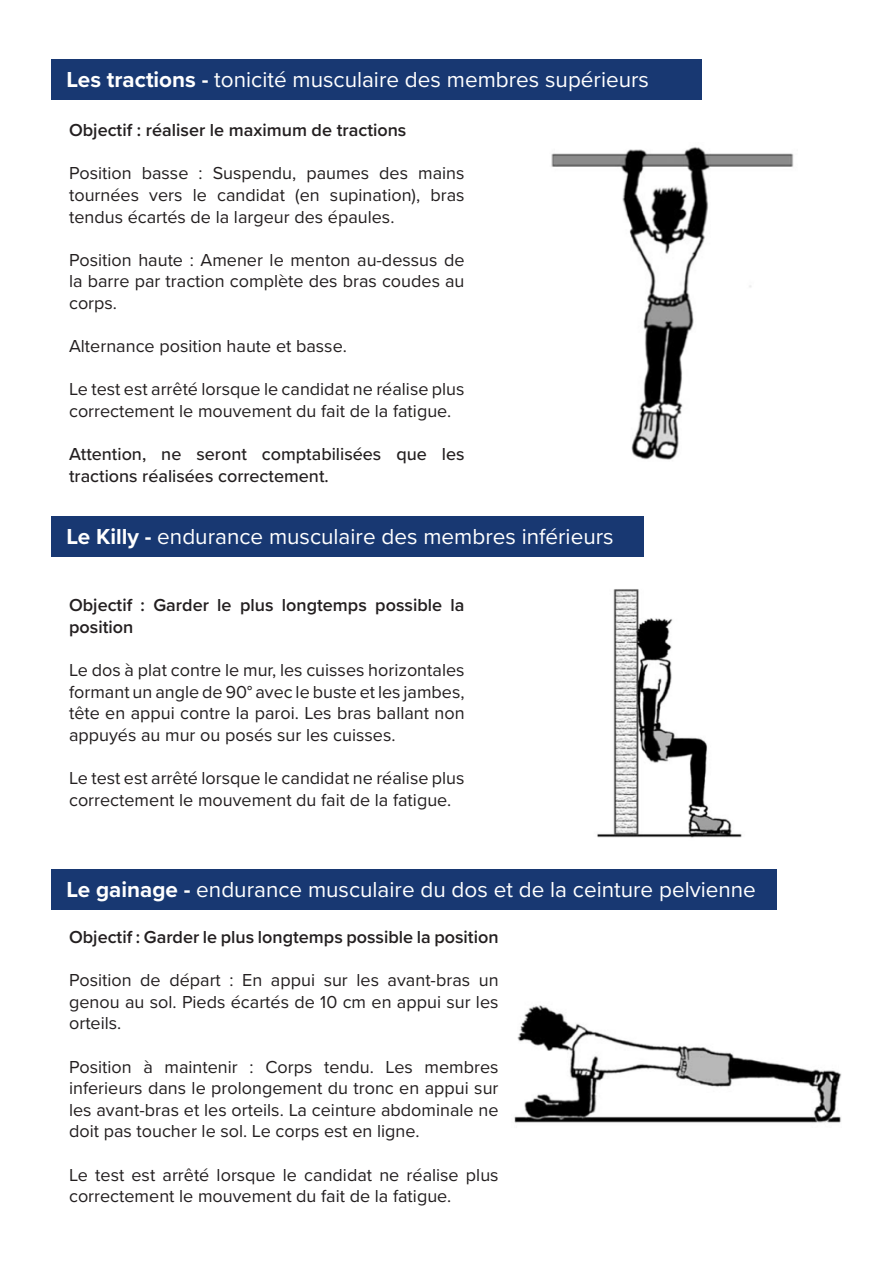
<style>
.page{position:relative;width:893px;height:1263px;background:#fff}
.page>*{position:absolute;margin:0;border:0;box-sizing:border-box;transform-origin:0 0}
.t1{font:22.5px "Proxima Nova";color:#fff}
.t2{font:18px/21.6px "Proxima Nova";color:#231f20;text-align:justify}
.t3{font:600 18px/21.6px "Proxima Nova";color:#231f20}
.t4{font:500 18px/21.6px "Proxima Nova";color:#231f20}
.s1{font-weight:700}
</style>
<div class="page">
<div style="left:51px;top:60px;width:651px;height:40px;background:#183872"></div>
<img style="left:551px;top:147px;width:243px;height:313px">
<div style="left:51px;top:516px;width:592px;height:41px;background:#183872"></div>
<img style="left:597px;top:589px;width:145px;height:249px">
<div style="left:51px;top:870px;width:726px;height:40px;background:#183872"></div>
<img style="left:514px;top:1005px;width:328px;height:118px">
<p class="t1" style="left:66px;top:63px;width:584px"><span class="s1">Les tractions -</span> tonicité musculaire des membres supérieurs</p>
<p class="t3" style="left:69px;top:119px;width:339px">Objectif : réaliser le maximum de tractions</p>
<p class="t2" style="left:69px;top:162px;width:397px">Position basse : Suspendu, paumes des mains tournées vers le candidat (en supination), bras tendus écartés de la largeur des épaules.</p>
<p class="t2" style="left:69px;top:248px;width:397px">Position haute : Amener le menton au-dessus de la barre par traction complète des bras coudes au corps.</p>
<p class="t2" style="left:69px;top:335px;width:279px">Alternance position haute et basse.</p>
<p class="t2" style="left:69px;top:378px;width:397px">Le test est arrêté lorsque le candidat ne réalise plus correctement le mouvement du fait de la fatigue.</p>
<p class="t4" style="left:69px;top:443px;width:397px">Attention, ne seront comptabilisées que les tractions réalisées correctement.</p>
<p class="t1" style="left:66px;top:520px;width:549px"><span class="s1">Le Killy -</span> endurance musculaire des membres inférieurs</p>
<p class="t3" style="left:69px;top:594px;width:397px">Objectif : Garder le plus longtemps possible la position</p>
<p class="t2" style="left:69px;top:658px;width:397px">Le dos à plat contre le mur, les cuisses horizontales formant un angle de 90° avec le buste et les jambes, tête en appui contre la paroi. Les bras ballant non appuyés au mur ou posés sur les cuisses.</p>
<p class="t2" style="left:69px;top:766px;width:397px">Le test est arrêté lorsque le candidat ne réalise plus correctement le mouvement du fait de la fatigue.</p>
<p class="t1" style="left:66px;top:873px;width:691px"><span class="s1">Le gainage -</span> endurance musculaire du dos et de la ceinture pelvienne</p>
<p class="t3" style="left:69px;top:926px;width:431px">Objectif : Garder le plus longtemps possible la position</p>
<p class="t2" style="left:69px;top:969px;width:431px">Position de départ : En appui sur les avant-bras un genou au sol. Pieds écartés de 10 cm en appui sur les orteils.</p>
<p class="t2" style="left:69px;top:1055px;width:431px">Position à maintenir : Corps tendu. Les membres inferieurs dans le prolongement du tronc en appui sur les avant-bras et les orteils. La ceinture abdominale ne doit pas toucher le sol. Le corps est en ligne.</p>
<p class="t2" style="left:69px;top:1163px;width:431px">Le test est arrêté lorsque le candidat ne réalise plus correctement le mouvement du fait de la fatigue.</p>
</div>
